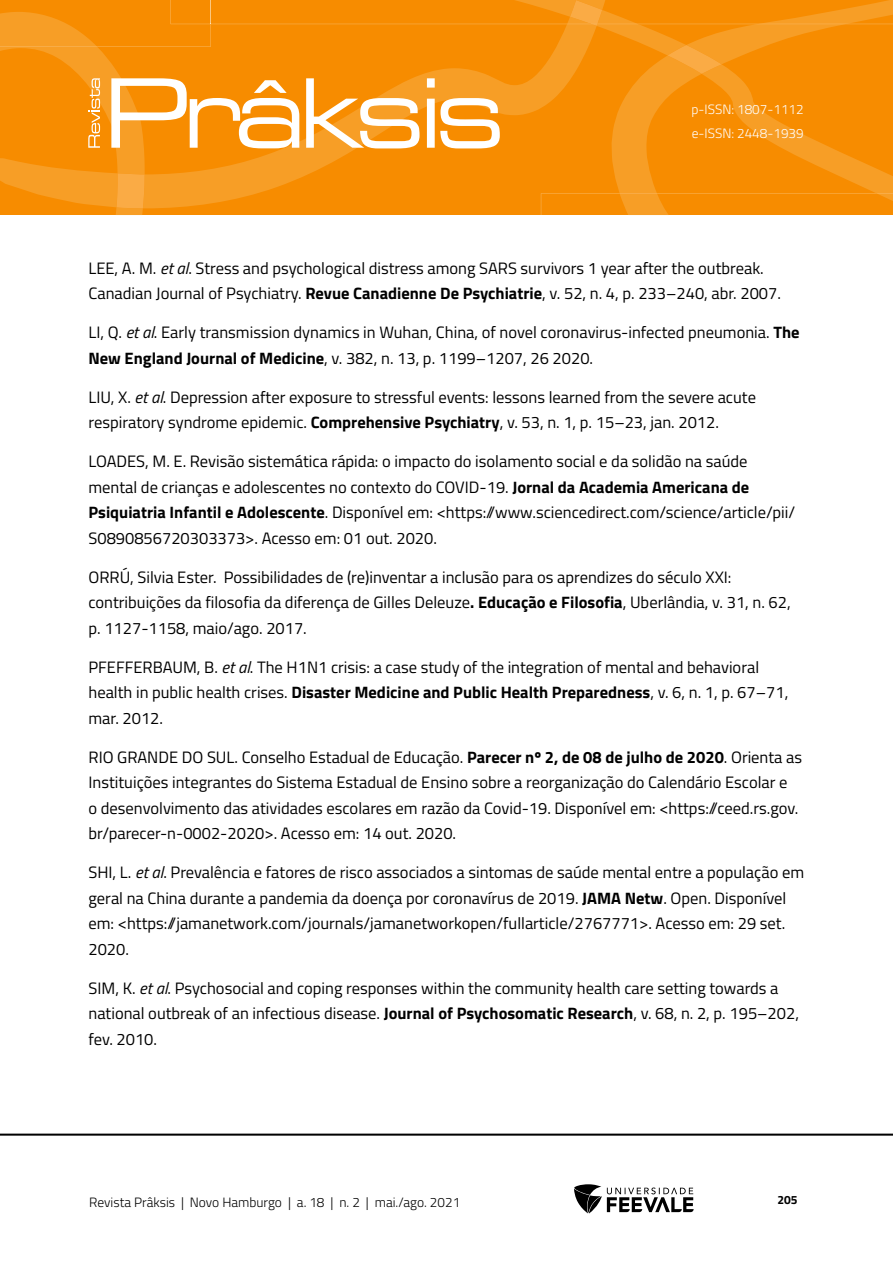
<style>
.page{position:relative;width:893px;height:1263px;background:#fff}
.page>*{position:absolute;margin:0;border:0;box-sizing:border-box;transform-origin:0 0}
.Referências{font:16.5px/25.5px "Titillium Web";color:#000}
.t1{font:300 13.5px "Titillium Web";color:#000}
.t2{font:300 13.5px/24px "Titillium Web";color:#fff}
.t3{font:700 12px "Titillium Web";color:#000}
.s1{font-style:italic}
.s2{font-weight:700}
</style>
<div class="page">
<hr style="left:0;top:1133px;width:893px;height:3px;background:#000">
<svg style="left:574px;top:1184px;width:120px;height:29px"></svg>
<svg style="left:0;top:0;width:893px;height:215px;background:#f79412"></svg>
<p class="t2" style="left:691px;top:97px;width:114px">p-ISSN: 1807-1112 e-ISSN: 2448-1939</p>
<p class="Referências" style="left:88px;top:254px;width:694px">LEE, A. M. <span class="s1">et al</span>. Stress and psychological distress among SARS survivors 1 year after the outbreak.<br>Canadian Journal of Psychiatry. <span class="s2">Revue Canadienne De Psychiatrie</span>, v. 52, n. 4, p. 233–240, abr. 2007.</p>
<p class="Referências" style="left:88px;top:319px;width:712px">LI, Q. <span class="s1">et al</span>. Early transmission dynamics in Wuhan, China, of novel coronavirus-infected pneumonia. <span class="s2">The<br>New England Journal of Medicine</span>, v. 382, n. 13, p. 1199–1207, 26 2020.</p>
<p class="Referências" style="left:88px;top:383px;width:669px">LIU, X. <span class="s1">et al</span>. Depression after exposure to stressful events: lessons learned from the severe acute respiratory syndrome epidemic. <span class="s2">Comprehensive Psychiatry</span>, v. 53, n. 1, p. 15–23, jan. 2012.</p>
<p class="Referências" style="left:88px;top:448px;width:708px">LOADES, M. E. Revisão sistemática rápida: o impacto do isolamento social e da solidão na saúde mental de crianças e adolescentes no contexto do COVID-19. <span class="s2">Jornal da Academia Americana de Psiquiatria Infantil e Adolescente</span>. Disponível em: &lt;https://www.sciencedirect.com/science/article/pii/ S0890856720303373&gt;. Acesso em: 01 out. 2020.</p>
<p class="Referências" style="left:88px;top:563px;width:704px">ORRÚ, Silvia Ester. Possibilidades de (re)inventar a inclusão para os aprendizes do século XXI: contribuições da filosofia da diferença de Gilles Deleuze<span class="s2">. Educação e Filosofia</span>, Uberlândia, v. 31, n. 62, p. 1127-1158, maio/ago. 2017.</p>
<p class="Referências" style="left:88px;top:653px;width:701px">PFEFFERBAUM, B. <span class="s1">et al</span>. The H1N1 crisis: a case study of the integration of mental and behavioral health in public health crises. <span class="s2">Disaster Medicine and Public Health Preparedness</span>, v. 6, n. 1, p. 67–71, mar. 2012.</p>
<p class="Referências" style="left:88px;top:743px;width:715px">RIO GRANDE DO SUL. Conselho Estadual de Educação. <span class="s2">Parecer nº 2, de 08 de julho de 2020</span>. Orienta as Instituições integrantes do Sistema Estadual de Ensino sobre a reorganização do Calendário Escolar e<br>o desenvolvimento das atividades escolares em razão da Covid-19. Disponível em: &lt;https://ceed.rs.gov. br/parecer-n-0002-2020&gt;. Acesso em: 14 out. 2020.</p>
<p class="Referências" style="left:88px;top:859px;width:717px">SHI, L. <span class="s1">et al</span>. Prevalência e fatores de risco associados a sintomas de saúde mental entre a população em geral na China durante a pandemia da doença por coronavírus de 2019. <span class="s2">JAMA Netw</span>. Open. Disponível em: &lt;https://jamanetwork.com/journals/jamanetworkopen/fullarticle/2767771&gt;. Acesso em: 29 set.<br>2020.</p>
<p class="Referências" style="left:88px;top:974px;width:712px">SIM, K. <span class="s1">et al</span>. Psychosocial and coping responses within the community health care setting towards a national outbreak of an infectious disease. <span class="s2">Journal of Psychosomatic Research</span>, v. 68, n. 2, p. 195–202, fev. 2010.</p>
<p class="t1" style="left:89px;top:1192px;width:372px">Revista Prâksis | Novo Hamburgo | a. 18 | n. 2 | mai./ago. 2021</p>
<p class="t3" style="left:777px;top:1190px;width:22px">205</p>
</div>
